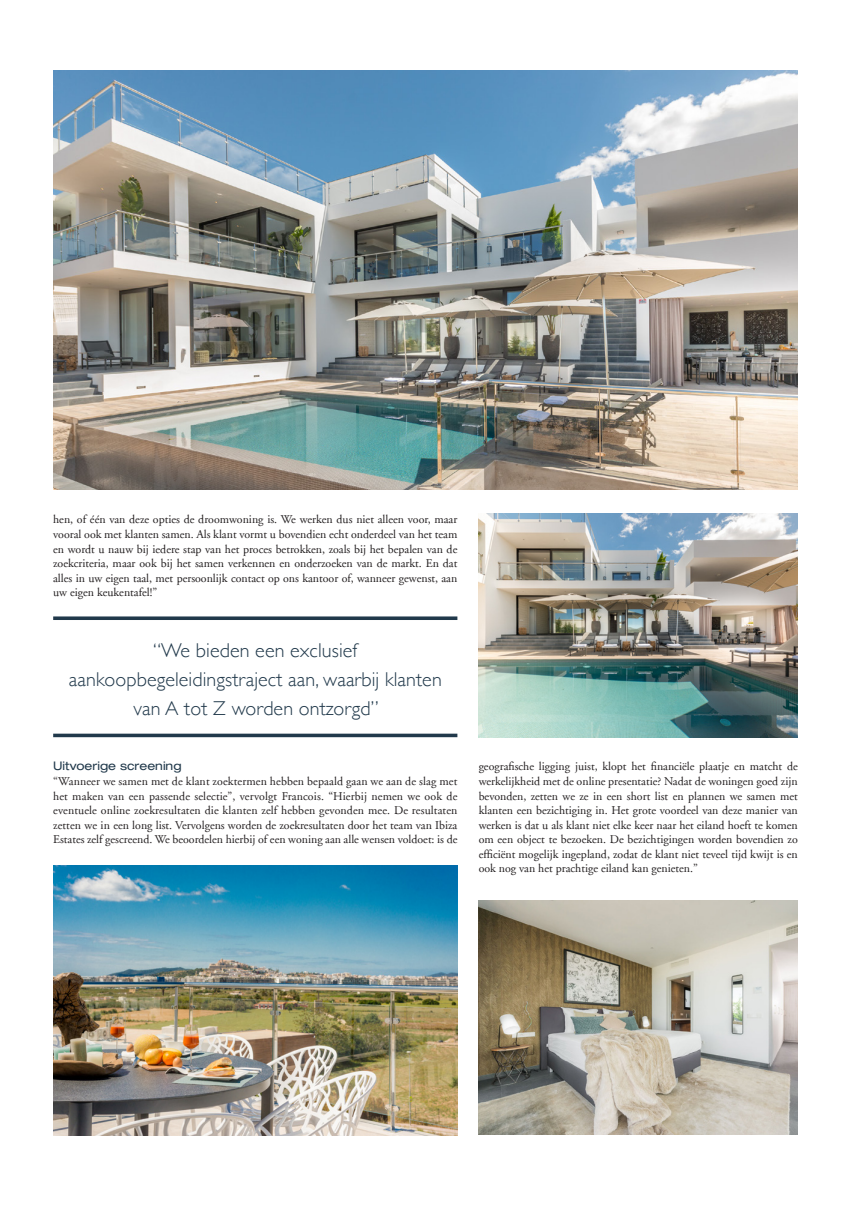
<style>
.page{position:relative;width:851px;height:1205px;background:#fff}
.page>*{position:absolute;margin:0;border:0;box-sizing:border-box;transform-origin:0 0}
.streamer{font:300 20px/29px "Gill Sans";letter-spacing:.005em;color:#21394b;text-align:center}
.bodytekst{font:11.88px/14.5px "Adobe Garamond";color:#231f20;text-align:justify}
.tussenkop{font:expanded 11.88px "Helvetica Neue LT Std";color:#21394b}
</style>
<div class="page">
<img style="left:53px;top:865px;width:404px;height:270px">
<img style="left:53px;top:71px;width:744px;height:418px">
<svg style="left:53px;top:616px;width:404px;height:4px;background:#3a5060"></svg>
<svg style="left:53px;top:733px;width:404px;height:4px;background:#455968"></svg>
<img style="left:478px;top:514px;width:319px;height:223px">
<img style="left:478px;top:900px;width:319px;height:234px">
<p class="bodytekst" style="left:53px;top:513px;width:405px">hen, of één van deze opties de droomwoning is. We werken dus niet alleen voor, maar vooral ook met klanten samen. Als klant vormt u bovendien echt onderdeel van het team en wordt u nauw bij iedere stap van het proces betrokken, zoals bij het bepalen van de zoekcriteria, maar ook bij het samen verkennen en onderzoeken van de markt. En dat alles in uw eigen taal, met persoonlijk contact op ons kantoor of, wanneer gewenst, aan uw eigen keukentafel!”</p>
<p class="streamer" style="left:153px;top:635px;width:206px">“We bieden een exclusief</p>
<p class="streamer" style="left:69px;top:664px;width:374px">aankoopbegeleidingstraject aan, waarbij klanten van A tot Z worden ontzorgd”</p>
<p class="tussenkop" style="left:53px;top:759px;width:130px">Uitvoerige screening</p>
<p class="bodytekst" style="left:53px;top:774px;width:405px">“Wanneer we samen met de klant zoektermen hebben bepaald gaan we aan de slag met het maken van een passende selectie”, vervolgt Francois. “Hierbij nemen we ook de eventuele online zoekresultaten die klanten zelf hebben gevonden mee. De resultaten zetten we in een long list. Vervolgens worden de zoekresultaten door het team van Ibiza Estates zelf gescreend. We beoordelen hierbij of een woning aan alle wensen voldoet: is de</p>
<p class="bodytekst" style="left:478px;top:760px;width:320px">geografische ligging juist, klopt het financiële plaatje en matcht de werkelijkheid met de online presentatie? Nadat de woningen goed zijn bevonden, zetten we ze in een short list en plannen we samen met klanten een bezichtiging in. Het grote voordeel van deze manier van werken is dat u als klant niet elke keer naar het eiland hoeft te komen om een object te bezoeken. De bezichtigingen worden bovendien zo efficiënt mogelijk ingepland, zodat de klant niet teveel tijd kwijt is en ook nog van het prachtige eiland kan genieten.”</p>
</div>
